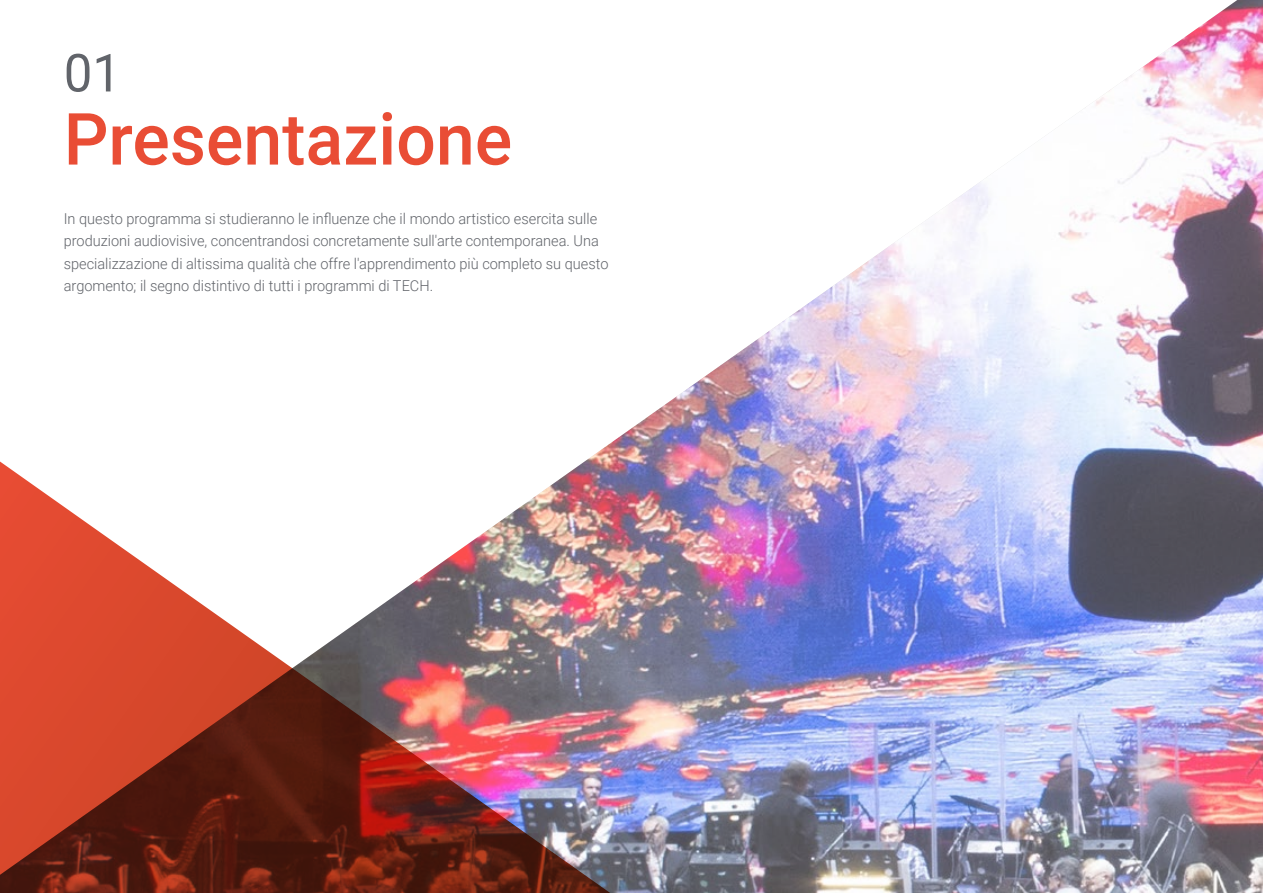
<style>
.page{position:relative;width:1263px;height:893px;background:#fff}
.page>*{position:absolute;margin:0;border:0;box-sizing:border-box;transform-origin:0 0}
.t1{font:500 72px "Roboto";color:#e94d35}
.t2{font:52.5px "Roboto";color:#61646a}
.t3{font:300 15px/22.5px "Roboto";color:#61646a}
</style>
<div class="page">
<img style="left:607px;top:0;width:656px;height:893px">
<img style="left:0;top:446px;width:640px;height:447px">
<h2 class="t2" style="left:64px;top:36px;width:59px">01</h2>
<h1 class="t1" style="left:64px;top:89px;width:450px">Presentazione</h1>
<p class="t3" style="left:64px;top:207px;width:546px">In questo programma si studieranno le influenze che il mondo artistico esercita sulle produzioni audiovisive, concentrandosi concretamente sull'arte contemporanea. Una specializzazione di altissima qualità che offre l'apprendimento più completo su questo argomento; il segno distintivo di tutti i programmi di TECH.</p>
</div>
